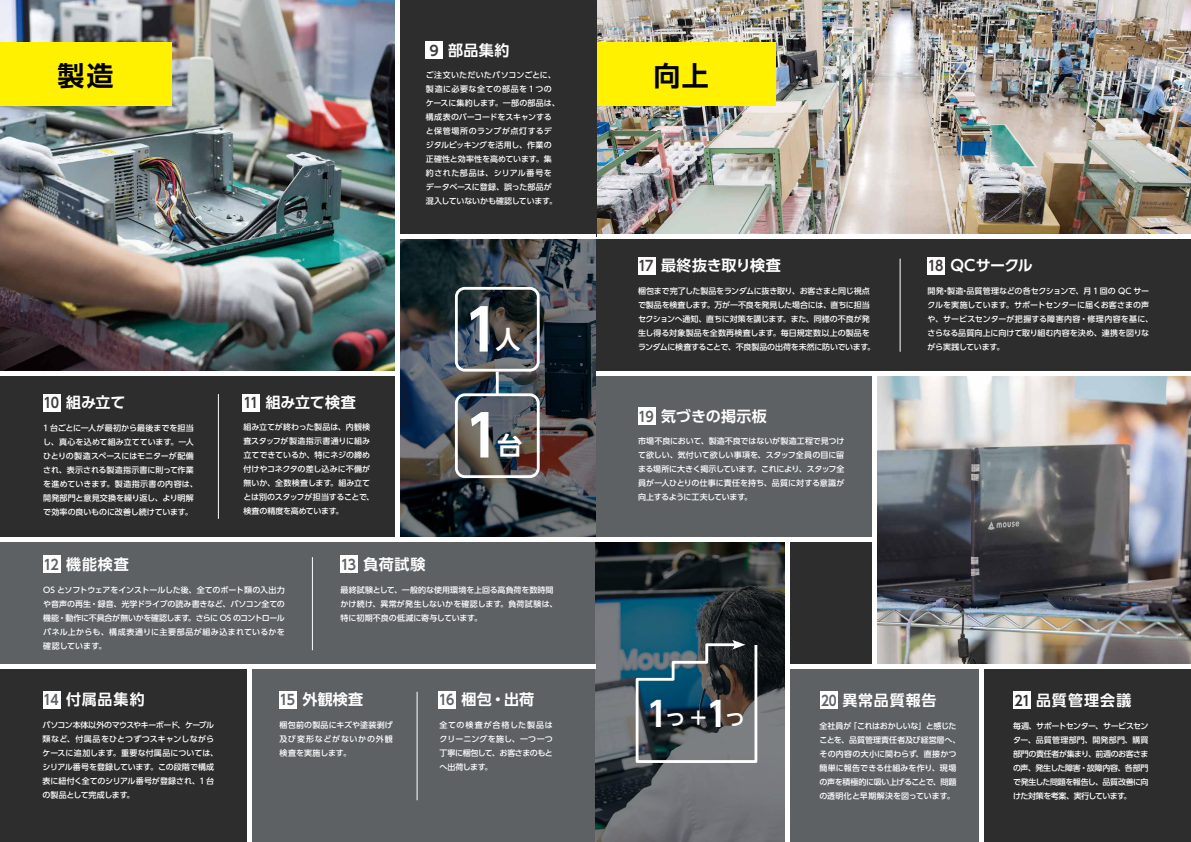
<style>
.page{position:relative;width:1191px;height:842px;background:#5d6164}
.page>*{position:absolute;margin:0;border:0;box-sizing:border-box;transform-origin:0 0}
.t1{font:700 57px "UD Shin Go Pro De";color:#fff}
.t2{font:700 34px "UD Shin Go NT Pr 6 N De";color:#fff}
.t3{font:700 27px "UD Shin Go Pro De";color:#000}
.t4{font:700 25px "UD Shin Go Pro De";color:#fff}
.t5{font:700 15px "UD Shin Go Pro De";letter-spacing:.02em;color:#fff}
.t6{font:700 15px "UD Shin Go Pro De";letter-spacing:-.015em;color:#fff}
.t7{font:700 14px "UD Shin Go Pro De";letter-spacing:-.09em;color:#5d6164;scale:.9 1}
.t8{font:700 14px "UD Shin Go Pro De";letter-spacing:-.09em;color:#3e3a39;scale:.9 1}
.t9{font:500 8px/14px "UD Shin Go Pro";letter-spacing:-.005em;color:#fff}
.t10{font:500 8px/14px "UD Shin Go Pro";letter-spacing:-.025em;color:#fff}
.t11{font:500 8px/14px "UD Shin Go Pro";letter-spacing:.045em;color:#fff}
.s1{font-size:14px;color:#3e3a39}
.s2{font-family:"UD Shin Go Pro De";font-size:18px}
.s3{font-family:"UD Shin Go Pro De";font-size:21px}
.s4{font-size:14px;color:#5d6164}
.s5{font-size:14px;color:#2e2d2e}
</style>
<div class="page">
<svg style="left:595px;top:541px;width:190px;height:301px"></svg>
<div style="left:979px;top:667px;width:212px;height:175px;background:#2e2d2e"></div>
<div style="left:788px;top:539px;width:86px;height:128px;background:#2e2d2e"></div>
<img style="left:596px;top:0;width:595px;height:234px">
<img style="left:877px;top:376px;width:314px;height:289px">
<hr style="left:787px;top:665px;width:404px;height:4px;background:#fff">
<div style="left:595px;top:238px;width:596px;height:135px;background:#2e2d2e"></div>
<hr style="left:979px;top:668px;width:4px;height:174px;background:#fff">
<hr style="left:785px;top:540px;width:4px;height:302px;background:#fff">
<div style="left:872px;top:374px;width:5px;height:292px;background:#fff"></div>
<hr style="left:595px;top:537px;width:278px;height:4px;background:#fff">
<div style="left:638px;top:408px;width:17px;height:17px;background:#fff"></div>
<div style="left:638px;top:257px;width:17px;height:17px;background:#fff"></div>
<div style="left:820px;top:692px;width:17px;height:17px;background:#fff"></div>
<div style="left:1013px;top:692px;width:17px;height:17px;background:#fff"></div>
<div style="left:927px;top:257px;width:17px;height:17px;background:#fff"></div>
<hr style="left:595px;top:234px;width:596px;height:4px;background:#fff">
<div style="left:595px;top:371px;width:596px;height:5px;background:#fff"></div>
<hr style="left:899px;top:259px;width:1px;height:93px;background:#fff">
<svg style="left:634px;top:640px;width:124px;height:124px"></svg>
<div style="left:595px;top:43px;width:180px;height:63px;background:#fff100"></div>
<svg style="left:399px;top:238px;width:196px;height:299px"></svg>
<div style="left:0;top:667px;width:249px;height:175px;background:#2e2d2e"></div>
<img style="left:0;top:0;width:395px;height:371px">
<hr style="left:0;top:665px;width:595px;height:4px;background:#fff">
<div style="left:397px;top:0;width:199px;height:236px;background:#2e2d2e"></div>
<div style="left:0;top:372px;width:396px;height:167px;background:#2e2d2e"></div>
<div style="left:0;top:371px;width:396px;height:5px;background:#fff"></div>
<hr style="left:395px;top:0;width:4px;height:539px;background:#fff">
<hr style="left:247px;top:667px;width:4px;height:175px;background:#fff">
<hr style="left:0;top:537px;width:595px;height:4px;background:#fff">
<div style="left:425px;top:42px;width:17px;height:17px;background:#fff"></div>
<div style="left:43px;top:394px;width:17px;height:17px;background:#fff"></div>
<div style="left:43px;top:556px;width:17px;height:17px;background:#fff"></div>
<div style="left:43px;top:691px;width:17px;height:17px;background:#fff"></div>
<div style="left:439px;top:691px;width:17px;height:17px;background:#fff"></div>
<div style="left:279px;top:691px;width:17px;height:17px;background:#fff"></div>
<div style="left:341px;top:556px;width:17px;height:17px;background:#fff"></div>
<div style="left:243px;top:394px;width:17px;height:17px;background:#fff"></div>
<div style="left:455px;top:287px;width:84px;height:85px;border:3px solid #fff;border-radius:9px"></div>
<div style="left:455px;top:393px;width:84px;height:85px;border:3px solid #fff;border-radius:9px"></div>
<hr style="left:496px;top:372px;width:3px;height:22px;background:#fff">
<hr style="left:397px;top:234px;width:198px;height:4px;background:#fff">
<hr style="left:218px;top:394px;width:1px;height:125px;background:#fff">
<hr style="left:312px;top:557px;width:1px;height:93px;background:#fff">
<hr style="left:416px;top:692px;width:1px;height:108px;background:#fff">
<div style="left:0;top:43px;width:172px;height:63px;background:#fff100"></div>
<h3 class="t3" style="left:57px;top:54px;width:58px">製造</h3>
<h3 class="t5" style="left:66px;top:390px;width:61px">組み立て</h3>
<h3 class="t8" style="left:244px;top:392px;width:18px">11</h3>
<h3 class="t8" style="left:43px;top:392px;width:19px">10</h3>
<h3 class="t5" style="left:266px;top:390px;width:91px">組み立て検査</h3>
<p class="t9" style="left:43px;top:421px;width:156px">1 台ごとに一人が最初から最後までを担当し、真心を込めて組み立てています。一人ひとりの製造スペースにはモニターが配備され、表示される製造指示書に則って作業を進めていきます。製造指示書の内容は、開発部門と意見交換を繰り返し、より明解で効率の良いものに改善し続けています。</p>
<p class="t9" style="left:243px;top:420px;width:132px">組み立てが終わった製品は、内観検査スタッフが製造指示書通りに組み立てできているか、特にネジの締め付けやコネクタの差し込みに不備が無いか、全数検査します。組み立てとは別のスタッフが担当することで、検査の精度を高めています。</p>
<h3 class="t5" style="left:429px;top:38px;width:82px"><span class="s1">9</span> 部品集約</h3>
<p class="t11" style="left:426px;top:68px;width:131px">ご注文いただいたパソコンごとに、製造に必要な全ての部品を 1 つの</p>
<h3 class="t3" style="left:653px;top:54px;width:57px">向上</h3>
<p class="t9" style="left:426px;top:96px;width:135px">ケースに集約します。一部の部品は、構成表のバーコードをスキャンすると保管場所のランプが点灯するデジタルピッキングを活用し、作業の正確性と効率性を高めています。集約された部品は、シリアル番号をデータベースに登録、誤った部品が混入していないかも確認しています。</p>
<h1 class="t1" style="left:463px;top:284px;width:39px">1</h1>
<h3 class="t4" style="left:495px;top:320px;width:26px">人</h3>
<h1 class="t1" style="left:464px;top:389px;width:39px">1</h1>
<h3 class="t4" style="left:497px;top:425px;width:26px">台</h3>
<h3 class="t8" style="left:638px;top:255px;width:19px">17</h3>
<h3 class="t6" style="left:661px;top:253px;width:121px">最終抜き取り検査</h3>
<h3 class="t5" style="left:950px;top:253px;width:84px">QCサークル</h3>
<h3 class="t8" style="left:927px;top:255px;width:19px">18</h3>
<p class="t10" style="left:638px;top:284px;width:239px">梱包まで完了した製品をランダムに抜き取り、お客さまと同じ視点で製品を検査します。万が一不良を発見した場合には、直ちに担当セクションへ通知、直ちに対策を講じます。また、同様の不良が発生し得る対象製品を全数再検査します。毎日規定数以上の製品をランダムに検査することで、不良製品の出荷を未然に防いでいます。</p>
<h3 class="t7" style="left:638px;top:405px;width:19px">19</h3>
<h3 class="t5" style="left:661px;top:404px;width:107px">気づきの掲示板</h3>
<p class="t9" style="left:638px;top:434px;width:208px;text-align:justify">市場不良において、製造不良ではないが製造工程で見つけて欲しい、気付いて欲しい事項を、スタッフ全員の目に留まる場所に大きく掲示しています。これにより、スタッフ全員が一人ひとりの仕事に責任を持ち、品質に対する意識が向上するように工夫しています。</p>
<p class="t9" style="left:927px;top:284px;width:227px">開発・製造・品質管理などの各セクションで、月 1 回の QC サークルを実施しています。サポートセンターに届くお客さまの声や、サービスセンターが把握する障害内容・修理内容を基に、さらなる品質向上に向けて取り組む内容を決め、連携を図りながら実践しています。</p>
<h3 class="t7" style="left:43px;top:553px;width:19px">12</h3>
<h3 class="t5" style="left:66px;top:552px;width:64px">機能検査</h3>
<h3 class="t7" style="left:341px;top:553px;width:19px">13</h3>
<h3 class="t5" style="left:363px;top:552px;width:63px">負荷試験</h3>
<p class="t9" style="left:43px;top:582px;width:243px;text-align:justify">OS とソフトウェアをインストールした後、全てのポート類の入出力や音声の再生・録音、光学ドライブの読み書きなど、パソコン全ての機能・動作に不具合が無いかを確認します。さらに OS のコントロールパネル上からも、構成表通りに主要部品が組み込まれているかを確認しています。</p>
<p class="t9" style="left:341px;top:582px;width:218px">最終試験として、一般的な使用環境を上回る高負荷を数時間かけ続け、異常が発生しないかを確認します。負荷試験は、特に初期不良の低減に寄与しています。</p>
<h3 class="t5" style="left:66px;top:687px;width:80px">付属品集約</h3>
<h3 class="t5" style="left:302px;top:687px;width:62px">外観検査</h3>
<h3 class="t5" style="left:461px;top:687px;width:74px">梱包・出荷</h3>
<h3 class="t7" style="left:43px;top:688px;width:19px">14</h3>
<h3 class="t7" style="left:279px;top:688px;width:19px">15</h3>
<h3 class="t7" style="left:439px;top:688px;width:19px">16</h3>
<p class="t9" style="left:43px;top:718px;width:177px">パソコン本体以外のマウスやキーボード、ケーブル類など、付属品をひとつずつスキャンしながらケースに追加します。重要な付属品については、シリアル番号を登録しています。この段階で構成表に紐付く全てのシリアル番号が登録され、1 台の製品として完成します。</p>
<p class="t9" style="left:439px;top:718px;width:115px;text-align:justify">全ての検査が合格した製品はクリーニングを施し、一つ一つ丁寧に梱包して、お客さまのもとへ出荷します。</p>
<p class="t9" style="left:279px;top:718px;width:115px;text-align:justify">梱包前の製品にキズや塗装剥げ及び変形などがないかの外観検査を実施します。</p>
<h2 class="t2" style="left:646px;top:686px;width:99px">1<span class="s2">つ</span> <span class="s3">+</span>1<span class="s2">つ</span></h2>
<h3 class="t5" style="left:821px;top:688px;width:117px"><span class="s4">20</span> 異常品質報告</h3>
<h3 class="t5" style="left:1014px;top:688px;width:118px"><span class="s5">21</span> 品質管理会議</h3>
<p class="t9" style="left:819px;top:718px;width:142px">全社員が「これはおかしいな」と感じたことを、品質管理責任者及び経営層へ、その内容の大小に関わらず、直接かつ簡単に報告できる仕組みを作り、現場の声を積極的に吸い上げることで、問題の透明化と早期解決を図っています。</p>
<p class="t9" style="left:1013px;top:718px;width:137px;text-align:justify">毎週、サポートセンター、サービスセンター、品質管理部門、開発部門、購買部門の責任者が集まり、前週のお客さまの声、発生した障害・故障内容、各部門で発生した問題を報告し、品質改善に向けた対策を考案、実行しています。</p>
</div>
